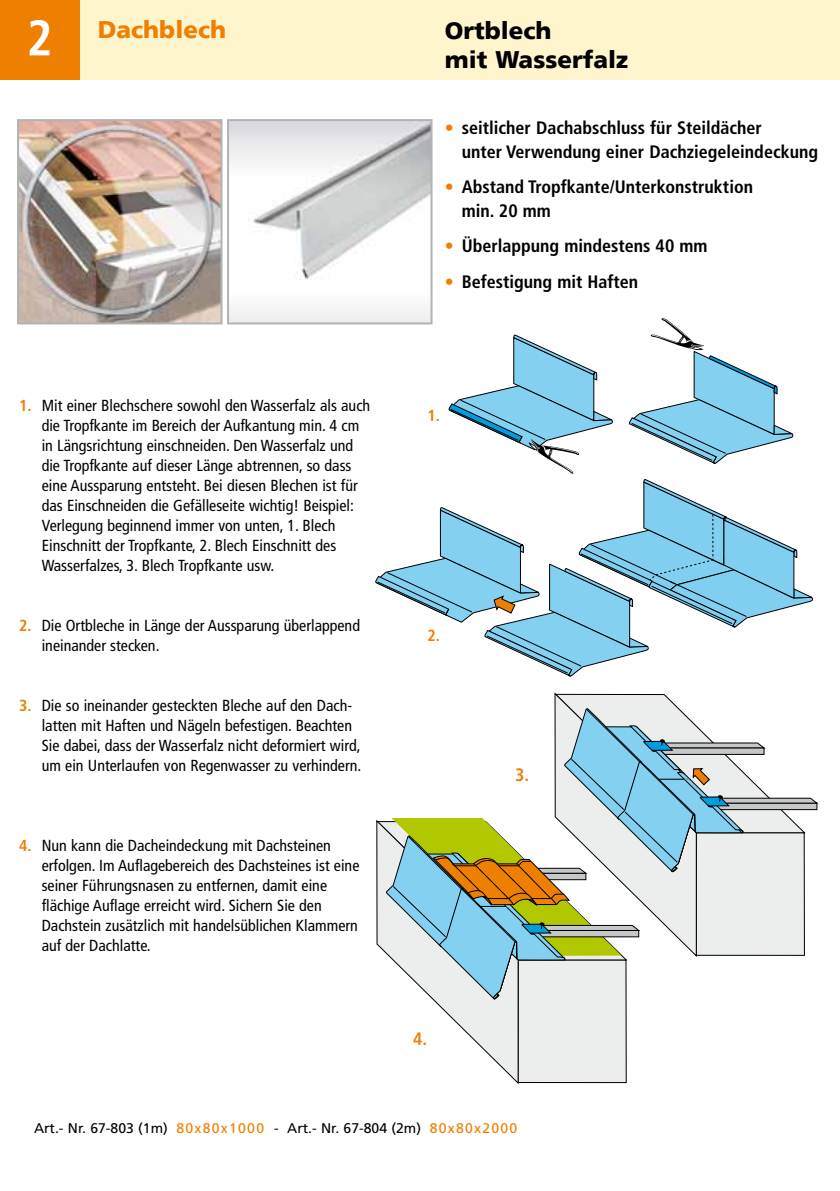
<style>
.page{position:relative;width:840px;height:1191px;background:#fff}
.page>*{position:absolute;margin:0;border:0;box-sizing:border-box;transform-origin:0 0}
.t1{font:900 24px/28.8px "Frutiger 75";color:#000}
.t2{font:900 24px "Frutiger 75";color:#ee7f00}
.t3{font:700 condensed 18px/24px "Frutiger LT Pro";color:#000}
.t4{font:700 condensed 18px "Frutiger LT Pro";color:#ee7f00}
.t5{font:condensed 16px/20px "Frutiger";color:#000}
.t6{font:700 condensed 16px "Frutiger LT Pro";color:#ee7f00}
.t7{font:14px "Frutiger LT Pro";letter-spacing:.09em;color:#000}
.s1{font-family:"Frutiger LT Pro";font-weight:700;font-stretch:condensed;font-size:50px;color:#fff}
.s2{font-family:"Frutiger LT Pro";font-weight:700;color:#ee7f00}
.s3{color:#ee7f00}
</style>
<div class="page">
<div style="left:0;top:0;width:839px;height:79px;background:#fff5cd"></div>
<img style="left:230px;top:122px;width:199px;height:199px">
<div style="left:227px;top:119px;width:205px;height:205px;border:2px solid #b1b3b4"></div>
<svg style="left:374px;top:318px;width:439px;height:359px"></svg>
<svg style="left:376px;top:693px;width:442px;height:391px"></svg>
<img style="left:20px;top:122px;width:199px;height:199px">
<div style="left:17px;top:119px;width:205px;height:205px;border:2px solid #b1b3b4"></div>
<div style="left:0;top:0;width:79px;height:79px;background:#ee7f00"></div>
<h1 class="t2" style="left:27px;top:15px;width:201px"><span class="s1">2</span> Dachblech</h1>
<p class="t5" style="left:42px;top:395px;width:330px;text-indent:-23px"><span class="s2">1.</span> Mit einer Blechschere sowohl den Wasserfalz als auch die Tropfkante im Bereich der Aufkantung min. 4 cm in Längsrichtung einschneiden. Den Wasserfalz und die Tropfkante auf dieser Länge abtrennen, so dass eine Aussparung entsteht. Bei diesen Blechen ist für das Einschneiden die Gefälleseite wichtig! Beispiel:<br>Verlegung beginnend immer von unten, 1. Blech Einschnitt der Tropfkante, 2. Blech Einschnitt des Wasserfalzes, 3. Blech Tropfkante usw.</p>
<p class="t5" style="left:42px;top:615px;width:320px;text-indent:-23px"><span class="s2">2.</span> Die Ortbleche in Länge der Aussparung überlappend ineinander stecken.</p>
<p class="t5" style="left:42px;top:695px;width:321px;text-indent:-23px"><span class="s2">3.</span> Die so ineinander gesteckten Bleche auf den Dach&shy;latten mit Haften und Nägeln befestigen. Beachten Sie dabei, dass der Wasserfalz nicht deformiert wird, um ein Unterlaufen von Regenwasser zu verhindern.</p>
<p class="t5" style="left:42px;top:835px;width:319px;text-indent:-23px"><span class="s2">4.</span> Nun kann die Dacheindeckung mit Dachsteinen erfolgen. Im Auflagebereich des Dachsteines ist eine seiner Führungsnasen zu entfernen, damit eine flächige Auflage erreicht wird. Sichern Sie den Dachstein zusätzlich mit handelsüblichen Klammern auf der Dachlatte.</p>
<h1 class="t1" style="left:444px;top:16px;width:185px">Ortblech<br>mit Wasserfalz</h1>
<p class="t3" style="left:461px;top:116px;width:357px;text-indent:-17px"><span class="s3">•</span> seitlicher Dachabschluss für Steildächer<br>unter Verwendung einer Dachziegeleindeckung</p>
<p class="t3" style="left:461px;top:175px;width:292px;text-indent:-17px"><span class="s3">•</span> Abstand Tropfkante/Unterkonstruktion min. 20 mm</p>
<p class="t3" style="left:444px;top:234px;width:264px"><span class="s3">•</span> Überlappung mindestens 40 mm</p>
<p class="t3" style="left:444px;top:270px;width:195px"><span class="s3">•</span> Befestigung mit Haften</p>
<p class="t6" style="left:427px;top:406px;width:14px">1.</p>
<p class="t6" style="left:427px;top:626px;width:14px">2.</p>
<p class="t4" style="left:514px;top:764px;width:16px">3.</p>
<p class="t4" style="left:413px;top:1027px;width:16px">4.</p>
<p class="t7" style="left:34px;top:1119px;width:484px">Art.- Nr. 67-803 (1m) <span class="s3">80x80x1000</span> - Art.- Nr. 67-804 (2m) <span class="s3">80x80x2000</span></p>
</div>
